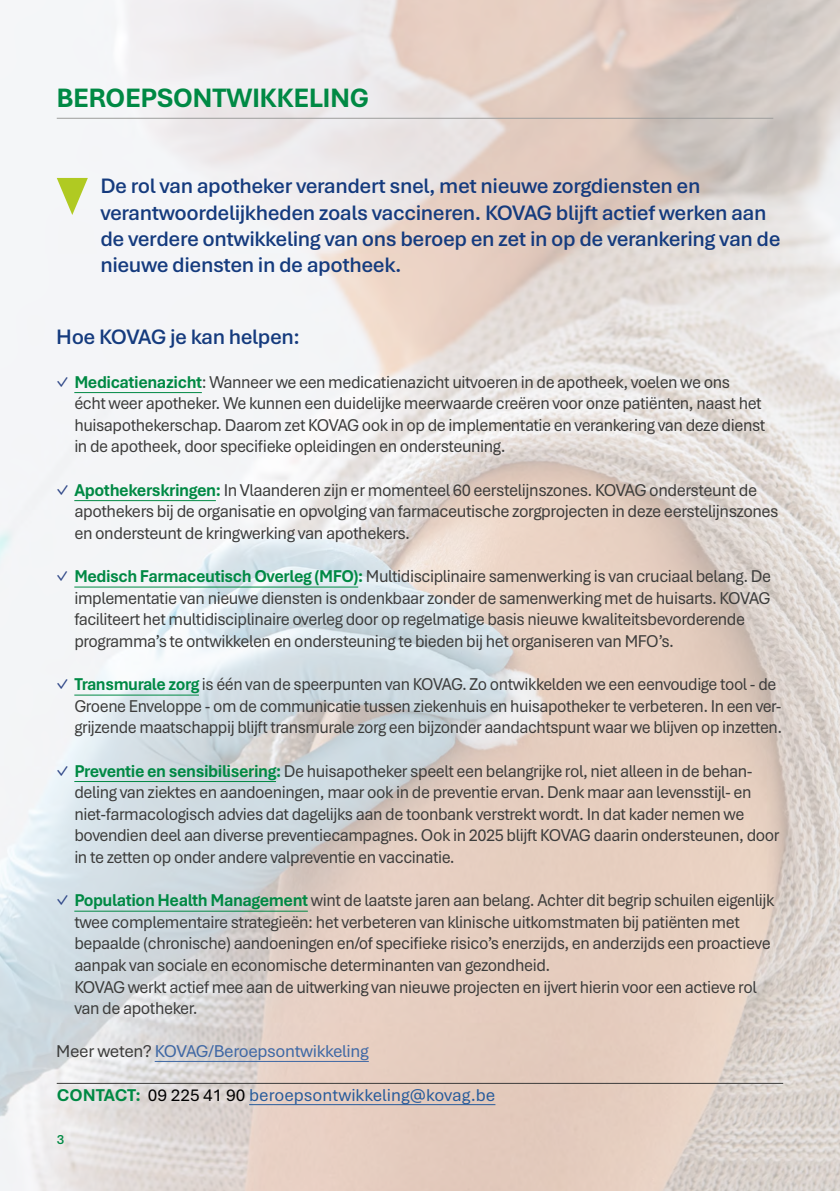
<style>
.page{position:relative;width:840px;height:1191px;background:#fff}
.page>*{position:absolute;margin:0;border:0;box-sizing:border-box;transform-origin:0 0}
.t1{font:700 28px "Aptos Display";color:#008944}
.t2{font:600 22px/26.4px "Aptos";letter-spacing:-.02em;color:#153b7e}
.t3{font:18px/21.6px "Aptos";letter-spacing:-.025em;color:#3c3c3b;scale:.95 1}
.t4{font:18px/21.6px "Aptos";letter-spacing:-.025em;color:#3c3c3b;scale:.94 1}
.t5{font:18px/21.6px "Aptos";letter-spacing:-.025em;color:#3c3c3b;scale:.96 1}
.t6{font:18px "Aptos";color:#275b9b}
.t7{font:18px "Aptos";letter-spacing:-.02em;color:#3f68a5}
.t8{font:600 14px "Aptos";color:#008944}
.s1{color:#304888}
.s2{font-weight:700;color:#008944}
.s3{color:#3c3c3b}
.s4{color:#000}
</style>
<div class="page">
<img style="left:0;top:0;width:839px;height:1191px">
<hr style="left:74px;top:392px;width:128px;height:1px;background:#008944">
<hr style="left:74px;top:500px;width:142px;height:1px;background:#008944">
<hr style="left:74px;top:587px;width:284px;height:1px;background:#008944">
<hr style="left:74px;top:695px;width:125px;height:1px;background:#008944">
<hr style="left:74px;top:781px;width:202px;height:1px;background:#008944">
<hr style="left:74px;top:911px;width:234px;height:1px;background:#008944">
<hr style="left:155px;top:1061px;width:213px;height:1px;background:#3f68a5">
<hr style="left:57px;top:118px;width:715px;height:1px;background:#9d9d9c">
<svg style="left:57px;top:178px;width:31px;height:37px"></svg>
<hr style="left:57px;top:1083px;width:725px;height:1px;background:#3c3c3b">
<hr style="left:249px;top:1104px;width:246px;height:1px;background:#275b9b">
<h1 class="t1" style="left:57px;top:78px;width:314px">BEROEPSONTWIKKELING</h1>
<p class="t2" style="left:100px;top:172px;width:681px">De rol van apotheker verandert snel, met nieuwe zorgdiensten en verantwoordelijkheden zoals vaccineren. KOVAG blijft actief werken aan de verdere ontwikkeling van ons beroep en zet in op de verankering van de nieuwe diensten in de apotheek.</p>
<p class="t2" style="left:56px;top:323px;width:245px">Hoe KOVAG je kan helpen:</p>
<p class="t3" style="left:74px;top:370px;width:728px;text-indent:-18px"><span class="s1">✓</span> <span class="s2">Medicatienazicht</span>: Wanneer we een medicatienazicht uitvoeren in de apotheek, voelen we ons écht weer apotheker. We kunnen een duidelijke meerwaarde creëren voor onze patiënten, naast het huisapothekerschap. Daarom zet KOVAG ook in op de implementatie en verankering van deze dienst in de apotheek, door specifieke opleidingen en ondersteuning.</p>
<p class="t5" style="left:74px;top:478px;width:734px;text-indent:-18px"><span class="s1">✓</span> <span class="s2">Apothekerskringen:</span> In Vlaanderen zijn er momenteel 60 eerstelijnszones. KOVAG ondersteunt de apothekers bij de organisatie en opvolging van farmaceutische zorgprojecten in deze eerstelijnszones en ondersteunt de kringwerking van apothekers.</p>
<p class="t3" style="left:74px;top:564px;width:734px;text-indent:-18px"><span class="s1">✓</span> <span class="s2">Medisch Farmaceutisch Overleg (MFO):</span> Multidisciplinaire samenwerking is van cruciaal belang. De implementatie van nieuwe diensten is ondenkbaar zonder de samenwerking met de huisarts. KOVAG faciliteert het multidisciplinaire overleg door op regelmatige basis nieuwe kwaliteitsbevorderende programma’s te ontwikkelen en ondersteuning te bieden bij het organiseren van MFO’s.</p>
<p class="t4" style="left:74px;top:672px;width:754px;text-indent:-18px"><span class="s1">✓</span> <span class="s2">Transmurale zorg</span> is één van de speerpunten van KOVAG. Zo ontwikkelden we een eenvoudige tool - de<br>Groene Enveloppe - om de communicatie tussen ziekenhuis en huisapotheker te verbeteren. In een ver&shy;grijzende maatschappij blijft transmurale zorg een bijzonder aandachtspunt waar we blijven op inzetten.</p>
<p class="t3" style="left:74px;top:759px;width:743px;text-indent:-18px"><span class="s1">✓</span> <span class="s2">Preventie en sensibilisering:</span> De huisapotheker speelt een belangrijke rol, niet alleen in de behan&shy;deling van ziektes en aandoeningen, maar ook in de preventie ervan. Denk maar aan levensstijl- en niet-farmacologisch advies dat dagelijks aan de toonbank verstrekt wordt. In dat kader nemen we bovendien deel aan diverse preventiecampagnes. Ook in 2025 blijft KOVAG daarin ondersteunen, door in te zetten op onder andere valpreventie en vaccinatie.</p>
<p class="t3" style="left:74px;top:888px;width:738px;text-indent:-18px"><span class="s1">✓</span> <span class="s2">Population Health Management</span> wint de laatste jaren aan belang. Achter dit begrip schuilen eigenlijk twee complementaire strategieën: het verbeteren van klinische uitkomstmaten bij patiënten met bepaalde (chronische) aandoeningen en/of specifieke risico’s enerzijds, en anderzijds een proactieve aanpak van sociale en economische determinanten van gezondheid.<br>KOVAG werkt actief mee aan de uitwerking van nieuwe projecten en ijvert hierin voor een actieve rol van de apotheker.</p>
<p class="t7" style="left:56px;top:1039px;width:314px"><span class="s3">Meer weten?</span> KOVAG/Beroepsontwikkeling</p>
<p class="t6" style="left:57px;top:1082px;width:440px"><span class="s2">CONTACT:</span> <span class="s4">09 225 41 90</span> beroepsontwikkeling@kovag.be</p>
<p class="t8" style="left:57px;top:1129px;width:9px">3</p>
</div>
